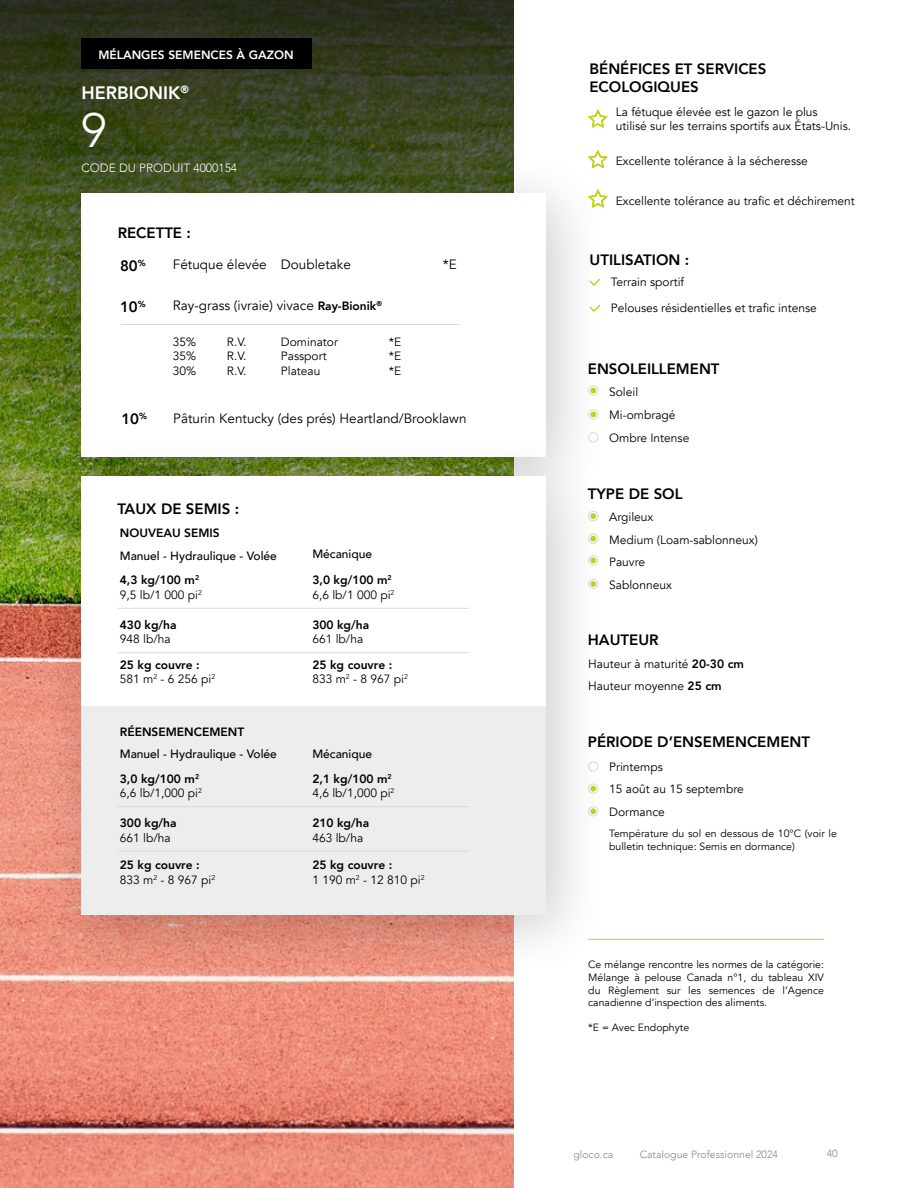
<style>
.page{position:relative;width:918px;height:1188px;background:#fff}
.page>*{position:absolute;margin:0;border:0;box-sizing:border-box;transform-origin:0 0}
.t1{font:300 48px "Avenir";color:#fff}
.t2{font:800 18px "Avenir";color:#fff}
.t3{font:800 15px/18px "Avenir";color:#000}
.t4{font:13.5px "Avenir";color:#000}
.t5{font:12px/14.4px "Avenir";color:#000}
.t6{font:800 12px/14.4px "Avenir";color:#000}
.t7{font:500 12px "Avenir";color:#000}
.t8{font:800 12px "Avenir";color:#fff}
.t9{font:300 12px "Avenir";color:#fff}
.t10{font:10.5px/12.6px "Avenir";color:#000;text-align:justify}
.t11{font:300 10.5px "Avenir";color:#878787}
.s1{font-weight:800;font-size:12px}
.s2{font-weight:800}
.s3{font-weight:400}
</style>
<div class="page">
<img style="left:0;top:700px;width:514px;height:488px">
<svg style="left:0;top:0;width:514px;height:700px;background:#414a20"></svg>
<div style="left:38px;top:150px;width:571px;height:371px;background:#000;opacity:.2"></div>
<div style="left:81px;top:193px;width:464px;height:264px;background:#fff"></div>
<hr style="left:121px;top:324px;width:339px;height:1px;background:#dadada">
<hr style="left:588px;top:939px;width:236px;height:1px;background:#c5d320">
<svg style="left:588px;top:277px;width:14px;height:10px"></svg>
<svg style="left:588px;top:303px;width:14px;height:10px"></svg>
<div style="left:588px;top:386px;width:10px;height:10px;border:1px solid #dadada;border-radius:50%"></div>
<div style="left:588px;top:409px;width:10px;height:10px;border:1px solid #dadada;border-radius:50%"></div>
<div style="left:588px;top:432px;width:10px;height:10px;border:1px solid #dadada;border-radius:50%"></div>
<svg style="left:588px;top:109px;width:20px;height:19px"></svg>
<svg style="left:586px;top:149px;width:23px;height:21px"></svg>
<svg style="left:586px;top:189px;width:23px;height:20px"></svg>
<div style="left:81px;top:38px;width:230px;height:31px;background:#000"></div>
<svg style="left:590px;top:388px;width:6px;height:5px"></svg>
<svg style="left:590px;top:412px;width:6px;height:5px"></svg>
<div style="left:38px;top:434px;width:571px;height:545px;background:#000;opacity:.2"></div>
<div style="left:81px;top:477px;width:464px;height:438px;background:#fff"></div>
<div style="left:81px;top:706px;width:464px;height:209px;background:#ededed"></div>
<hr style="left:117px;top:608px;width:352px;height:1px;background:#dadada">
<hr style="left:117px;top:806px;width:352px;height:1px;background:#dadada">
<hr style="left:117px;top:652px;width:352px;height:1px;background:#dadada">
<hr style="left:117px;top:851px;width:352px;height:1px;background:#dadada">
<p class="t8" style="left:98px;top:46px;width:197px">MÉLANGES SEMENCES À GAZON</p>
<h2 class="t2" style="left:81px;top:79px;width:109px">HERBIONIK<sup>®</sup></h2>
<h1 class="t1" style="left:81px;top:103px;width:26px">9</h1>
<p class="t9" style="left:81px;top:161px;width:157px">CODE DU PRODUIT 4000154</p>
<p class="t3" style="left:118px;top:223px;width:75px">RECETTE :</p>
<p class="t3" style="left:120px;top:257px;width:27px">80<sup>%</sup></p>
<p class="t3" style="left:120px;top:298px;width:27px">10<sup>%</sup></p>
<p class="t3" style="left:121px;top:410px;width:27px">10<sup>%</sup></p>
<p class="t4" style="left:173px;top:257px;width:180px">Fétuque élevée Doubletake</p>
<p class="t4" style="left:443px;top:257px;width:15px">*E</p>
<p class="t4" style="left:173px;top:298px;width:211px">Ray-grass (ivraie) vivace <span class="s1">Ray-Bionik</span><sup>®</sup></p>
<p class="t5" style="left:173px;top:335px;width:25px">35%</p>
<p class="t5" style="left:227px;top:335px;width:21px">R.V.</p>
<p class="t5" style="left:281px;top:335px;width:59px">Dominator</p>
<p class="t5" style="left:389px;top:335px;width:14px">*E</p>
<p class="t5" style="left:173px;top:349px;width:25px">35%</p>
<p class="t5" style="left:227px;top:349px;width:21px">R.V.</p>
<p class="t5" style="left:281px;top:349px;width:47px">Passport</p>
<p class="t5" style="left:389px;top:349px;width:14px">*E</p>
<p class="t5" style="left:173px;top:363px;width:25px">30%</p>
<p class="t5" style="left:227px;top:363px;width:21px">R.V.</p>
<p class="t5" style="left:281px;top:363px;width:41px">Plateau</p>
<p class="t5" style="left:389px;top:363px;width:14px">*E</p>
<p class="t4" style="left:173px;top:410px;width:295px">Pâturin Kentucky (des prés) Heartland/Brooklawn</p>
<p class="t3" style="left:117px;top:499px;width:123px">TAUX DE SEMIS :</p>
<p class="t6" style="left:120px;top:526px;width:101px">NOUVEAU SEMIS</p>
<p class="t7" style="left:120px;top:545px;width:159px">Manuel - Hydraulique - Volée</p>
<p class="t7" style="left:312px;top:544px;width:61px">Mécanique</p>
<p class="t5" style="left:120px;top:573px;width:84px"><span class="s2">4,3 kg/100 m</span><sup>2<br></sup>9,5 lb/1 000 pi<sup>2</sup></p>
<p class="t5" style="left:312px;top:573px;width:84px"><span class="s2">3,0 kg/100 m</span><sup>2<br></sup>6,6 lb/1 000 pi<sup>2</sup></p>
<p class="t6" style="left:120px;top:617px;width:58px">430 kg/ha</p>
<p class="t5" style="left:120px;top:632px;width:52px">948 lb/ha</p>
<p class="t6" style="left:312px;top:617px;width:58px">300 kg/ha</p>
<p class="t5" style="left:312px;top:632px;width:52px">661 lb/ha</p>
<p class="t6" style="left:120px;top:658px;width:97px">25 kg couvre :<br><span class="s3">581 m</span><sup>2</sup> <span class="s3">- 6 256 pi</span><sup>2</sup></p>
<p class="t6" style="left:312px;top:658px;width:97px">25 kg couvre :<br><span class="s3">833 m</span><sup>2</sup> <span class="s3">- 8 967 pi</span><sup>2</sup></p>
<p class="t6" style="left:120px;top:724px;width:126px">RÉENSEMENCEMENT</p>
<p class="t7" style="left:120px;top:744px;width:159px">Manuel - Hydraulique - Volée</p>
<p class="t7" style="left:312px;top:744px;width:61px">Mécanique</p>
<p class="t5" style="left:120px;top:772px;width:84px"><span class="s2">3,0 kg/100 m</span><sup>2<br></sup>6,6 lb/1,000 pi<sup>2</sup></p>
<p class="t5" style="left:312px;top:772px;width:84px"><span class="s2">2,1 kg/100 m</span><sup>2<br></sup>4,6 lb/1,000 pi<sup>2</sup></p>
<p class="t6" style="left:120px;top:816px;width:58px">300 kg/ha</p>
<p class="t5" style="left:120px;top:830px;width:52px">661 lb/ha</p>
<p class="t6" style="left:312px;top:816px;width:58px">210 kg/ha</p>
<p class="t5" style="left:312px;top:830px;width:52px">463 lb/ha</p>
<p class="t6" style="left:120px;top:858px;width:97px">25 kg couvre :<br><span class="s3">833 m</span><sup>2</sup> <span class="s3">- 8 967 pi</span><sup>2</sup></p>
<p class="t5" style="left:312px;top:858px;width:114px"><span class="s2">25 kg couvre :<br></span>1 190 m<sup>2</sup> - 12 810 pi<sup>2</sup></p>
<p class="t3" style="left:589px;top:60px;width:178px">BÉNÉFICES ET SERVICES<br>ECOLOGIQUES</p>
<p class="t5" style="left:616px;top:105px;width:237px">La fétuque élevée est le gazon le plus utilisé sur les terrains sportifs aux États-Unis.</p>
<p class="t5" style="left:616px;top:154px;width:194px">Excellente tolérance à la sécheresse</p>
<p class="t5" style="left:616px;top:193px;width:241px">Excellente tolérance au trafic et déchirement</p>
<p class="t3" style="left:590px;top:251px;width:101px">UTILISATION :</p>
<p class="t5" style="left:611px;top:269px;width:208px;line-height:26.1px">Terrain sportif<br>Pelouses résidentielles et trafic intense</p>
<p class="t3" style="left:588px;top:360px;width:133px">ENSOLEILLEMENT</p>
<p class="t5" style="left:609px;top:380px;width:82px;line-height:23.4px">Soleil<br>Mi-ombragé<br>Ombre Intense</p>
<p class="t3" style="left:588px;top:485px;width:96px">TYPE DE SOL</p>
<p class="t5" style="left:609px;top:506px;width:150px;line-height:22.6px">Argileux<br>Medium (Loam-sablonneux)<br>Pauvre<br>Sablonneux</p>
<p class="t3" style="left:588px;top:631px;width:72px">HAUTEUR</p>
<p class="t5" style="left:588px;top:654px;width:157px;line-height:21.1px">Hauteur à maturité <span class="s2">20-30 cm<br></span>Hauteur moyenne <span class="s2">25 cm</span></p>
<p class="t3" style="left:588px;top:733px;width:224px">PÉRIODE D’ENSEMENCEMENT</p>
<p class="t5" style="left:609px;top:756px;width:136px;line-height:22.5px">Printemps<br>15 août au 15 septembre<br>Dormance</p>
<p class="t10" style="left:609px;top:827px;width:229px">Température du sol en dessous de 10°C (voir le bulletin technique: Semis en dormance)</p>
<p class="t10" style="left:588px;top:959px;width:237px">Ce mélange rencontre les normes de la catégorie:<br>Mélange à pelouse Canada n°1, du tableau XIV du Règlement sur les semences de l’Agence canadienne d’inspection des aliments.</p>
<p class="t10" style="left:588px;top:1022px;width:102px">*E = Avec Endophyte</p>
<p class="t11" style="left:573px;top:1148px;width:41px">gloco.ca</p>
<p class="t11" style="left:640px;top:1148px;width:140px">Catalogue Professionnel 2024</p>
<p class="t11" style="left:827px;top:1148px;width:12px">40</p>
</div>
